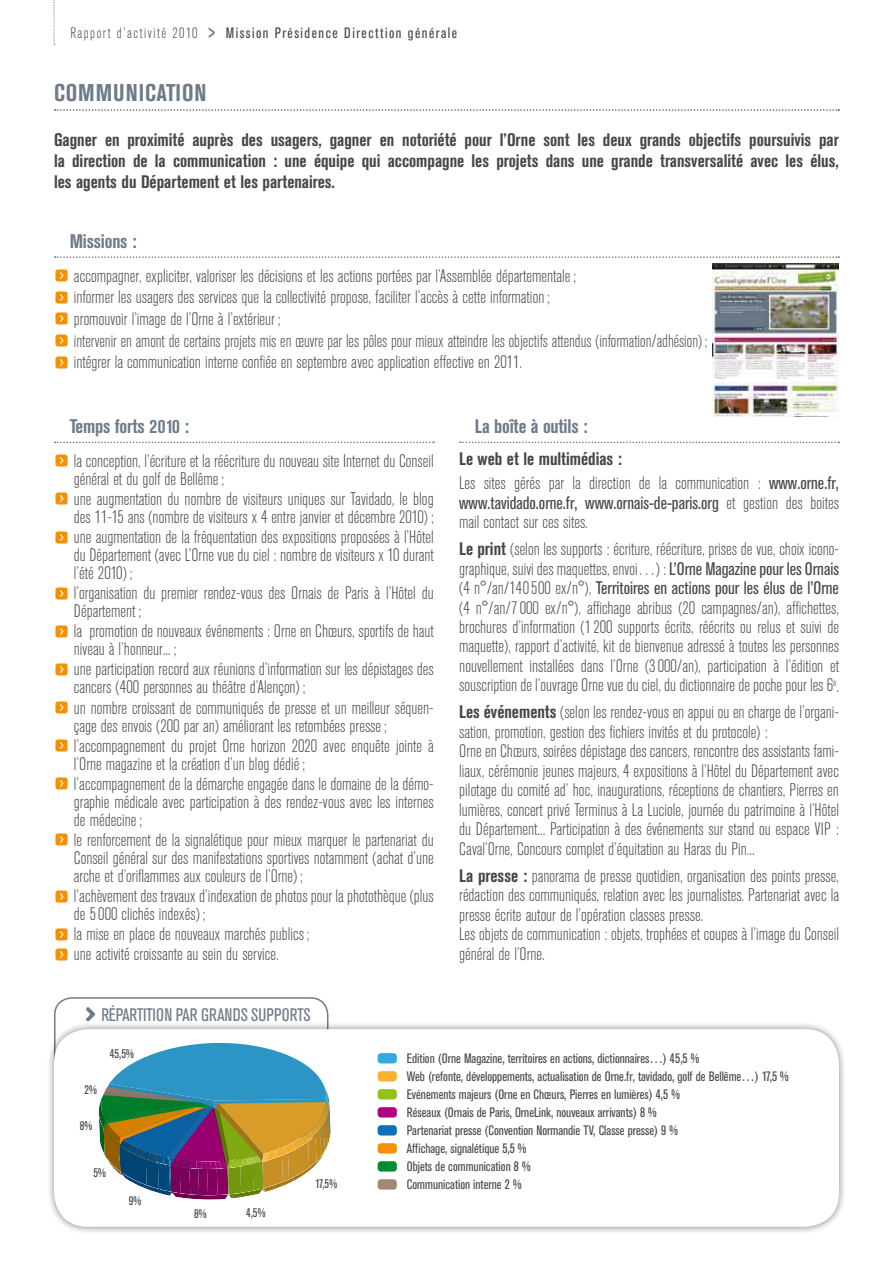
<style>
.page{position:relative;width:893px;height:1263px;background:#fff}
.page>*{position:absolute;margin:0;border:0;box-sizing:border-box;transform-origin:0 0}
.t1{font:700 condensed 24px "Akzidenz Grotesk BE";letter-spacing:.035em;color:#6e7b88}
.t2{font:700 condensed 19.5px "Akzidenz Grotesk BE";letter-spacing:-.01em;color:#6e7b88}
.t3{font:300 condensed 18px/19.5px "Akzidenz Grotesk BE";color:#474746}
.t4{font:700 condensed 18px/21px "Akzidenz Grotesk BE";color:#474746;text-align:justify}
.t5{font:condensed 18px/19.5px "Akzidenz Grotesk BE";color:#474746}
.t6{font:condensed 18px "Akzidenz Grotesk BE";color:#6e7b88}
.t7{font:condensed 15px "Akzidenz Grotesk BE";letter-spacing:.1em;color:#474746}
.t8{font:condensed 13.5px/18px "Akzidenz Grotesk BE";color:#474746}
.t9{font:condensed 12.45px "Akzidenz Grotesk BE";color:#474746}
.s1{font-weight:300}
.s2{font-weight:700;font-stretch:normal;color:#6e7b88}
.s3{font-weight:700}
.s4{font-weight:400}
</style>
<div class="page">
<svg style="left:54px;top:0;width:1px;height:45px"></svg>
<svg style="left:55px;top:441px;width:379px;height:2px"></svg>
<svg style="left:460px;top:441px;width:379px;height:2px"></svg>
<svg style="left:55px;top:256px;width:784px;height:2px"></svg>
<svg style="left:55px;top:109px;width:784px;height:2px"></svg>
<div style="left:54px;top:997px;width:274px;height:99px;border:2px solid #6e7b88;border-radius:17px"></div>
<div style="left:46px;top:1021px;width:801px;height:214px;background:#000;opacity:.5"></div>
<div style="left:54px;top:1029px;width:785px;height:198px;background:#fff;border-radius:34px"></div>
<svg style="left:85px;top:1007px;width:11px;height:15px"></svg>
<div style="left:378px;top:1053px;width:19px;height:10px;background:#31a9e1;border-radius:3px"></div>
<div style="left:378px;top:1071px;width:19px;height:10px;background:#f9b12f;border-radius:3px"></div>
<div style="left:378px;top:1089px;width:19px;height:10px;background:#94c115;border-radius:3px"></div>
<div style="left:378px;top:1107px;width:19px;height:10px;background:#ae027f;border-radius:3px"></div>
<div style="left:378px;top:1125px;width:19px;height:10px;background:#116fb7;border-radius:3px"></div>
<div style="left:378px;top:1143px;width:19px;height:10px;background:#f39100;border-radius:3px"></div>
<div style="left:378px;top:1161px;width:19px;height:10px;background:#008d31;border-radius:3px"></div>
<div style="left:378px;top:1179px;width:19px;height:10px;background:#a38879;border-radius:3px"></div>
<svg style="left:98px;top:1043px;width:232px;height:156px"></svg>
<img style="left:712px;top:264px;width:127px;height:152px">
<p class="t7" style="left:70px;top:25px;width:388px"><span class="s1">Rapport d’activité 2010</span> <span class="s2">&gt;</span> Mission Présidence Directtion générale</p>
<h1 class="t1" style="left:54px;top:79px;width:154px">Communication</h1>
<p class="t4" style="left:54px;top:129px;width:786px">Gagner en proximité auprès des usagers, gagner en notoriété pour l’Orne sont les deux grands objectifs poursuivis par la direction de la communication : une équipe qui accompagne les projets dans une grande transversalité avec les élus, les agents du Département et les partenaires.</p>
<p class="t2" style="left:70px;top:230px;width:68px">Missions :</p>
<p class="t3" style="left:54px;top:265px;width:655px;line-height:21.6px"><sub>f</sub> accompagner, expliciter, valoriser les décisions et les actions portées par l’Assemblée départementale;<br><sub>f</sub> informer les usagers des services que la collectivité propose, faciliter l’accès à cette information;<br><sub>f</sub> promouvoir l’image de l’Orne à l’extérieur ;<br><sub>f</sub> intervenir en amont de certains projets mis en œuvre par les pôles pour mieux atteindre les objectifs attendus (information/adhésion) ; <sub>f</sub> intégrer la communication interne confiée en septembre avec application effective en 2011.</p>
<p class="t2" style="left:70px;top:415px;width:121px">Temps forts 2010 :</p>
<p class="t3" style="left:74px;top:452px;width:361px;line-height:18px;text-indent:-20px"><sub>f</sub> la conception, l’écriture et la réécriture du nouveau site Internet du Conseil général et du golf de Bellême;</p>
<p class="t3" style="left:54px;top:490px;width:381px;line-height:18px;text-align:right"><sub>f</sub> une augmentation du nombre de visiteurs uniques sur Tavidado, le blog des 11-15 ans (nombre de visiteurs x 4 entre janvier et décembre 2010) ;</p>
<p class="t3" style="left:74px;top:528px;width:361px;line-height:18px;text-align:justify;text-indent:-20px"><sub>f</sub> une augmentation de la fréquentation des expositions proposées à l’Hôtel du Département (avec L’Orne vue du ciel : nombre de visiteurs x 10 durant l’été 2010) ;</p>
<p class="t3" style="left:74px;top:584px;width:361px;line-height:18px;text-indent:-20px"><sub>f</sub> l’organisation du premier rendez-vous des Ornais de Paris à l’Hôtel du<br>Département ;</p>
<p class="t3" style="left:74px;top:623px;width:361px;line-height:18px;text-indent:-20px"><sub>f</sub> la promotion de nouveaux événements : Orne en Chœurs, sportifs de haut niveau à l’honneur... ;</p>
<p class="t3" style="left:74px;top:661px;width:361px;line-height:18px;text-indent:-20px"><sub>f</sub> une participation record aux réunions d’information sur les dépistages des cancers (400 personnes au théâtre d’Alençon) ;</p>
<p class="t3" style="left:74px;top:699px;width:361px;line-height:18px;text-indent:-20px"><sub>f</sub> un nombre croissant de communiqués de presse et un meilleur séquen&shy;çage des envois (200 par an) améliorant les retombées presse;</p>
<p class="t3" style="left:74px;top:737px;width:361px;line-height:18px;text-indent:-20px"><sub>f</sub> l’accompagnement du projet Orne horizon 2020 avec enquête jointe à l’Orne magazine et la création d’un blog dédié;</p>
<p class="t3" style="left:74px;top:775px;width:361px;line-height:18px;text-align:justify;text-indent:-20px"><sub>f</sub> l’accompagnement de la démarche engagée dans le domaine de la démo&shy;graphie médicale avec participation à des rendez-vous avec les internes de médecine;</p>
<p class="t3" style="left:74px;top:831px;width:361px;line-height:18px;text-align:justify;text-indent:-20px"><sub>f</sub> le renforcement de la signalétique pour mieux marquer le partenariat du Conseil général sur des manifestations sportives notamment (achat d’une arche et d’oriflammes aux couleurs de l’Orne) ;</p>
<p class="t3" style="left:74px;top:887px;width:361px;line-height:18px;text-indent:-20px"><sub>f</sub> l’achèvement des travaux d’indexation de photos pour la photothèque (plus de 5000 clichés indexés) ;</p>
<p class="t3" style="left:54px;top:924px;width:257px;line-height:20.1px"><sub>f</sub> la mise en place de nouveaux marchés publics; <sub>f</sub> une activité croissante au sein du service.</p>
<p class="t6" style="left:101px;top:1005px;width:210px">RÉPARTITION PAR GRANDS SU PPORTS</p>
<p class="t2" style="left:475px;top:415px;width:114px">La boîte à outils :</p>
<p class="t3" style="left:459px;top:448px;width:381px;line-height:23.7px"><span class="s3">Le web et le multimédias :<br></span>Les sites gérés par la direction de la communication : <span class="s4">www.orne.fr,</span></p>
<p class="t5" style="left:459px;top:493px;width:381px">www.tavidado.orne.fr, www.ornais-de-paris.org <span class="s1">et gestion des boites mail contact sur ces sites.</span></p>
<p class="t3" style="left:459px;top:540px;width:381px;text-align:justify"><span class="s3">Le print</span> (selon les supports : écriture, réécriture, prises de vue, choix icono&shy;graphique, suivi des maquettes, envoi…) : <span class="s4">L’Orne Magazine pour les Ornais </span>(4 n°/an/140500 ex/n°), <span class="s4">Territoires en actions pour les élus de l’Orne </span>(4 n°/an/7000 ex/n°), affichage abribus (20 campagnes/an), affichettes, brochures d’information (1200 supports écrits, réécrits ou relus et suivi de maquette), rapport d’activité, kit de bienvenue adressé à toutes les personnes nouvellement installées dans l’Orne (3000/an), participation à l’édition et souscription de l’ouvrage Orne vue du ciel, du dictionnaire de poche pour les 6<sup>e</sup>.</p>
<p class="t3" style="left:459px;top:703px;width:381px"><span class="s3">Les événements</span> (selon les rendez-vous en appui ou en charge de l’organi&shy;sation, promotion, gestion des fichiers invités et du protocole) :<br>Orne en Chœurs, soirées dépistage des cancers, rencontre des assistants fami&shy;liaux, cérémonie jeunes majeurs, 4 expositions à l’Hôtel du Département avec pilotage du comité ad’ hoc, inaugurations, réceptions de chantiers, Pierres en lumières, concert privé Terminus à La Luciole, journée du patrimoine à l’Hôtel du Département... Participation à des événements sur stand ou espace VIP :<br>Caval’Orne, Concours complet d’équitation au Haras du Pin...</p>
<p class="t3" style="left:459px;top:866px;width:381px"><span class="s3">La presse :</span> panorama de presse quotidien, organisation des points presse, rédaction des communiqués, relation avec les journalistes. Partenariat avec la presse écrite autour de l’opération classes presse.<br>Les objets de communication : objets, trophées et coupes à l’image du Conseil général de l’Orne.</p>
<p class="t9" style="left:84px;top:1083px;width:14px">2%</p>
<p class="t9" style="left:80px;top:1118px;width:14px">8%</p>
<p class="t9" style="left:110px;top:1046px;width:26px">45,5%</p>
<p class="t9" style="left:93px;top:1166px;width:14px">5%</p>
<p class="t9" style="left:129px;top:1194px;width:14px">9%</p>
<p class="t9" style="left:194px;top:1207px;width:14px">8%</p>
<p class="t9" style="left:246px;top:1205px;width:21px">4,5%</p>
<p class="t9" style="left:316px;top:1177px;width:23px">17,5%</p>
<p class="t8" style="left:407px;top:1049px;width:383px">Edition (Orne Magazine, territoires en actions, dictionnaires…) 45,5 %<br>Web (refonte, développements, actualisation de Orne.fr, tavidado, golf de Bellême…) 17,5 % Evénements majeurs (Orne en Chœurs, Pierres en lumières) 4,5 %<br>Réseaux (Ornais de Paris, OrneLink, nouveaux arrivants) 8 %<br>Partenariat presse (Convention Normandie TV, Classe presse) 9 %<br>Affichage, signalétique 5,5 %<br>Objets de communication 8 %<br>Communication interne 2 %</p>
</div>
